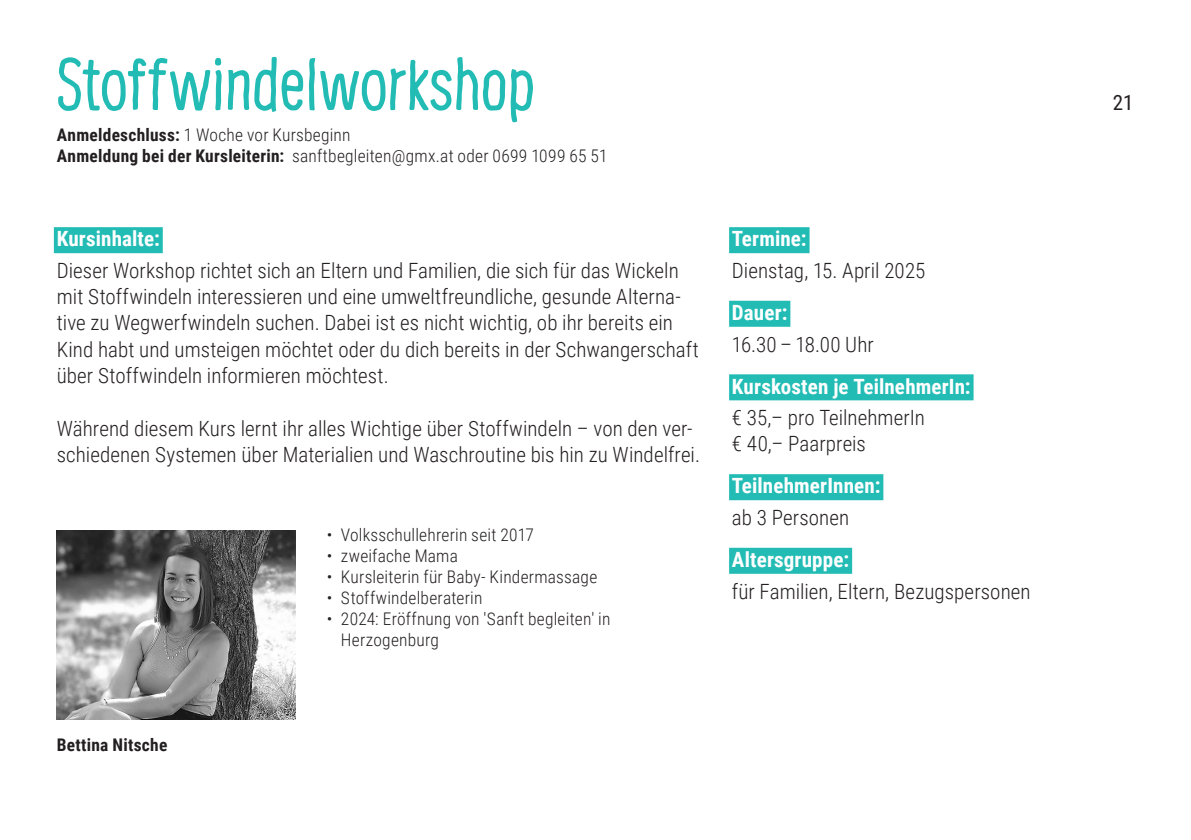
<style>
.page{position:relative;width:1191px;height:840px;background:#fff}
.page>*{position:absolute;margin:0;border:0;box-sizing:border-box;transform-origin:0 0}
.INHALTSVERZEICHNIS_eltern{font:72px "Supernettcn";letter-spacing:-.01em;color:#22bcb5}
.Fließtext{font:300 21px/26.2px "Roboto Condensed";letter-spacing:.005em;color:#231f20}
.Überschrift_klein__werdende__Eltern{font:700 21px "Roboto Condensed";letter-spacing:.005em;color:#fff}
.t1{font:21px "Roboto Condensed";color:#231f20}
.Kleingedrucktes{font:300 17.4px/21px "Roboto Condensed";letter-spacing:.015em;color:#231f20}
.Kleingedrucktes-2{font:700 17.4px "Roboto Condensed";letter-spacing:.015em;color:#231f20}
.s1{font-weight:700}
</style>
<div class="page">
<div style="left:729px;top:227px;width:80px;height:26px;background:#22bcb5"></div>
<div style="left:729px;top:300px;width:61px;height:26px;background:#22bcb5"></div>
<div style="left:729px;top:374px;width:244px;height:26px;background:#22bcb5"></div>
<div style="left:729px;top:474px;width:154px;height:26px;background:#22bcb5"></div>
<div style="left:729px;top:547px;width:123px;height:26px;background:#22bcb5"></div>
<div style="left:54px;top:227px;width:109px;height:26px;background:#22bcb5"></div>
<img style="left:57px;top:530px;width:239px;height:189px">
<p class="INHALTSVERZEICHNIS_eltern" style="left:57px;top:36px;width:480px">Stoffwindelworkshop</p>
<p class="Kleingedrucktes" style="left:57px;top:124px;width:295px"><span class="s1">Anmeldeschluss:</span> 1 Woche vor Kursbeginn</p>
<p class="Kleingedrucktes" style="left:57px;top:145px;width:552px"><span class="s1">Anmeldung bei der Kursleiterin:</span> sanftbegleiten@gmx.at oder 0699 1099 65 51</p>
<p class="Überschrift_klein__werdende__Eltern" style="left:57px;top:224px;width:105px">Kursinhalte:</p>
<p class="Fließtext" style="left:57px;top:256px;width:643px">Dieser Workshop richtet sich an Eltern und Familien, die sich für das Wickeln mit Stoffwindeln interessieren und eine umweltfreundliche, gesunde Alterna&shy;tive zu Wegwerfwindeln suchen. Dabei ist es nicht wichtig, ob ihr bereits ein Kind habt und umsteigen möchtet oder du dich bereits in der Schwangerschaft über Stoffwindeln informieren möchtest.</p>
<p class="Fließtext" style="left:57px;top:414px;width:645px">Während diesem Kurs lernt ihr alles Wichtige über Stoffwindeln – von den ver&shy;schiedenen Systemen über Materialien und Waschroutine bis hin zu Windelfrei.</p>
<p class="Kleingedrucktes" style="left:327px;top:523px;width:209px">• Volksschullehrerin seit 2017</p>
<p class="Kleingedrucktes" style="left:327px;top:544px;width:133px">• zweifache Mama</p>
<p class="Kleingedrucktes" style="left:327px;top:565px;width:272px">• Kursleiterin für Baby- Kindermassage</p>
<p class="Kleingedrucktes" style="left:327px;top:586px;width:157px">• Stoffwindelberaterin</p>
<p class="Kleingedrucktes" style="left:341px;top:607px;width:271px;text-indent:-14px">• 2024: Eröffnung von 'Sanft begleiten' in<br>Herzogenburg</p>
<p class="Überschrift_klein__werdende__Eltern" style="left:732px;top:224px;width:76px">Termine:</p>
<p class="Fließtext" style="left:732px;top:256px;width:195px">Dienstag, 15. April 2025</p>
<p class="Überschrift_klein__werdende__Eltern" style="left:732px;top:297px;width:57px">Dauer:</p>
<p class="Fließtext" style="left:732px;top:330px;width:143px">16.30 – 18.00 Uhr</p>
<p class="Überschrift_klein__werdende__Eltern" style="left:732px;top:371px;width:240px">Kurskosten je TeilnehmerIn:</p>
<p class="Fließtext" style="left:732px;top:403px;width:195px">€ 35,– pro TeilnehmerIn</p>
<p class="Fließtext" style="left:732px;top:430px;width:135px">€ 40,– Paarpreis</p>
<p class="Überschrift_klein__werdende__Eltern" style="left:732px;top:471px;width:150px">TeilnehmerInnen:</p>
<p class="Fließtext" style="left:732px;top:503px;width:119px">ab 3 Personen</p>
<p class="Überschrift_klein__werdende__Eltern" style="left:732px;top:544px;width:119px">Altersgruppe:</p>
<p class="Fließtext" style="left:732px;top:577px;width:300px">für Familien, Eltern, Bezugspersonen</p>
<p class="Kleingedrucktes-2" style="left:57px;top:732px;width:112px">Bettina Nitsche</p>
<p class="t1" style="left:1113px;top:87px;width:22px">21</p>
</div>
